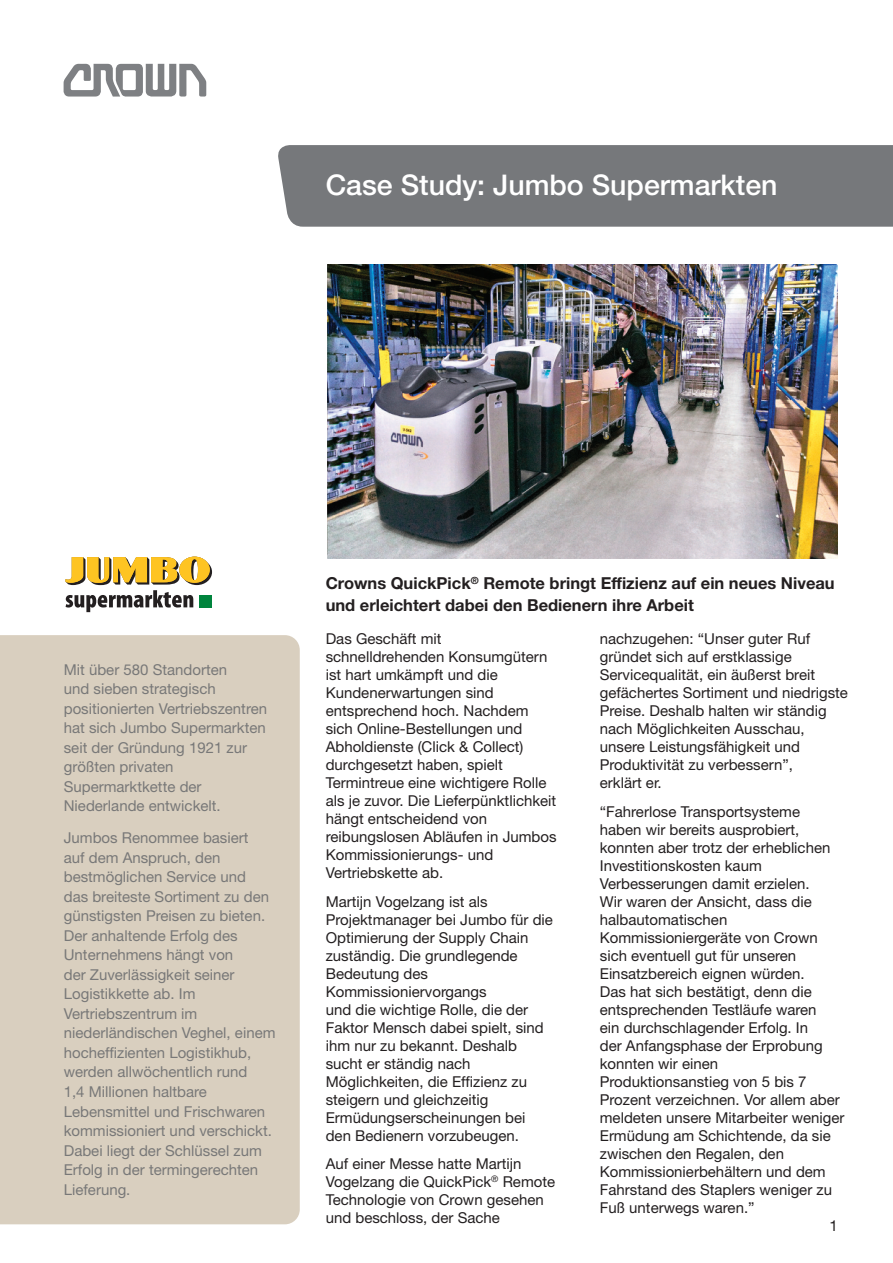
<style>
.page{position:relative;width:893px;height:1263px;background:#fff}
.page>*{position:absolute;margin:0;border:0;box-sizing:border-box;transform-origin:0 0}
.t1{font:500 28.5px "Helvetica Neue";color:#fff}
.t2{font:700 16.5px/21.8px "Helvetica Neue";color:#231f20}
.t3{font:15px/18px "Helvetica Neue";color:#231f20}
.t4{font:15px/19.5px "Helvetica Neue";color:#787878}
</style>
<div class="page">
<div style="left:0;top:635px;width:300px;height:589px;background:#d9cfbf"></div>
<img style="left:327px;top:264px;width:511px;height:294px">
<div style="left:278px;top:145px;width:615px;height:82px;background:#76787b"></div>
<svg style="left:64px;top:64px;width:142px;height:33px"></svg>
<svg style="left:66px;top:557px;width:146px;height:55px"></svg>
<h1 class="t1" style="left:326px;top:162px;width:453px">Case Study: Jumbo Supermarkten</h1>
<p class="t4" style="left:64px;top:661px;width:205px">Mit über 580 Standorten<br>und sieben strategisch positionierten Vertriebszentren hat sich Jumbo Supermarkten seit der Gründung 1921 zur größten privaten<br>Supermarktkette der<br>Niederlande entwickelt.</p>
<p class="t4" style="left:64px;top:830px;width:213px">Jumbos Renommee basiert<br>auf dem Anspruch, den bestmöglichen Service und<br>das breiteste Sortiment zu den günstigsten Preisen zu bieten.<br>Der anhaltende Erfolg des<br>Unternehmens hängt von<br>der Zuverlässigkeit seiner<br>Logistikkette ab. Im<br>Vertriebszentrum im niederländischen Veghel, einem hocheffizienten Logistikhub, werden allwöchentlich rund<br>1,4 Millionen haltbare<br>Lebensmittel und Frischwaren kommissioniert und verschickt.<br>Dabei liegt der Schlüssel zum<br>Erfolg in der termingerechten<br>Lieferung.</p>
<p class="t2" style="left:326px;top:571px;width:510px">Crowns QuickPick<sup>®</sup> Remote bringt Effizienz auf ein neues Niveau und erleichtert dabei den Bedienern ihre Arbeit</p>
<p class="t3" style="left:326px;top:631px;width:232px">Das Geschäft mit schnelldrehenden Konsumgütern ist hart umkämpft und die<br>Kundenerwartungen sind entsprechend hoch. Nachdem sich Online-Bestellungen und<br>Abholdienste (Click &amp; Collect) durchgesetzt haben, spielt<br>Termintreue eine wichtigere Rolle als je zuvor. Die Lieferpünktlichkeit hängt entscheidend von reibungslosen Abläufen in Jumbos<br>Kommissionierungs- und<br>Vertriebskette ab.</p>
<p class="t3" style="left:326px;top:894px;width:229px">Martijn Vogelzang ist als<br>Projektmanager bei Jumbo für die<br>Optimierung der Supply Chain zuständig. Die grundlegende<br>Bedeutung des<br>Kommissioniervorgangs<br>und die wichtige Rolle, die der<br>Faktor Mensch dabei spielt, sind ihm nur zu bekannt. Deshalb sucht er ständig nach<br>Möglichkeiten, die Effizienz zu steigern und gleichzeitig<br>Ermüdungserscheinungen bei den Bedienern vorzubeugen.</p>
<p class="t3" style="left:326px;top:1156px;width:231px">Auf einer Messe hatte Martijn<br>Vogelzang die QuickPick<sup>®</sup> Remote<br>Technologie von Crown gesehen und beschloss, der Sache</p>
<p class="t3" style="left:600px;top:631px;width:250px">nachzugehen: “Unser guter Ruf gründet sich auf erstklassige<br>Servicequalität, ein äußerst breit gefächertes Sortiment und niedrigste<br>Preise. Deshalb halten wir ständig nach Möglichkeiten Ausschau, unsere Leistungsfähigkeit und<br>Produktivität zu verbessern”,<br>erklärt er.</p>
<p class="t3" style="left:600px;top:804px;width:202px">“Fahrerlose Transportsysteme</p>
<p class="t3" style="left:600px;top:822px;width:201px">haben wir bereits ausprobiert,</p>
<p class="t3" style="left:600px;top:840px;width:232px">konnten aber trotz der erheblichen</p>
<p class="t3" style="left:600px;top:858px;width:163px">Investitionskosten kaum</p>
<p class="t3" style="left:600px;top:876px;width:211px">Verbesserungen damit erzielen.</p>
<p class="t3" style="left:600px;top:894px;width:213px">Wir waren der Ansicht, dass die</p>
<p class="t3" style="left:600px;top:912px;width:129px">halbautomatischen</p>
<p class="t3" style="left:600px;top:930px;width:219px">Kommissioniergeräte von Crown</p>
<p class="t3" style="left:600px;top:948px;width:198px">sich eventuell gut für unseren</p>
<p class="t3" style="left:600px;top:966px;width:206px">Einsatzbereich eignen würden.</p>
<p class="t3" style="left:600px;top:984px;width:214px">Das hat sich bestätigt, denn die</p>
<p class="t3" style="left:600px;top:1002px;width:218px">entsprechenden Testläufe waren</p>
<p class="t3" style="left:600px;top:1020px;width:210px">ein durchschlagender Erfolg. In</p>
<p class="t3" style="left:600px;top:1038px;width:224px">der Anfangsphase der Erprobung</p>
<p class="t3" style="left:600px;top:1056px;width:120px">konnten wir einen</p>
<p class="t3" style="left:600px;top:1074px;width:208px">Produktionsanstieg von 5 bis 7</p>
<p class="t3" style="left:600px;top:1092px;width:242px">Prozent verzeichnen. Vor allem aber</p>
<p class="t3" style="left:600px;top:1110px;width:246px">meldeten unsere Mitarbeiter weniger</p>
<p class="t3" style="left:600px;top:1128px;width:232px">Ermüdung am Schichtende, da sie</p>
<p class="t3" style="left:600px;top:1146px;width:186px">zwischen den Regalen, den</p>
<p class="t3" style="left:600px;top:1164px;width:227px">Kommissionierbehältern und dem</p>
<p class="t3" style="left:600px;top:1182px;width:234px">Fahrstand des Staplers weniger zu</p>
<p class="t3" style="left:600px;top:1200px;width:156px">Fuß unterwegs waren.”</p>
<p class="t3" style="left:830px;top:1218px;width:10px">1</p>
</div>
